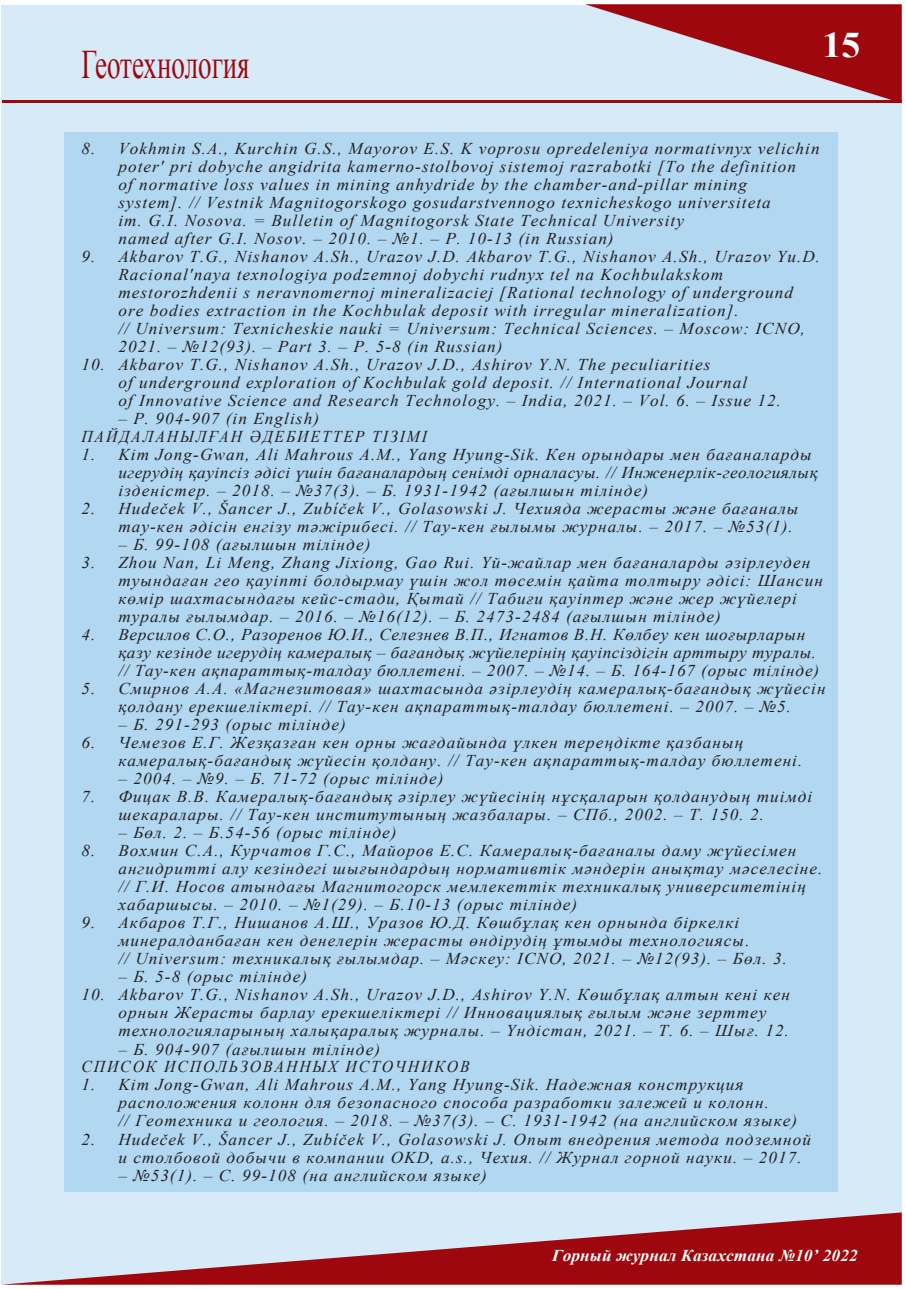
<style>
.page{position:relative;width:906px;height:1289px;background:#fff}
.page>*{position:absolute;margin:0;border:0;box-sizing:border-box;transform-origin:0 0}
.t1{font:40.5px "Times New Roman";color:#9d070d;scale:.67 1}
.t2{font:700 36px "Times New Roman";color:#fff;scale:1.05 1}
.t3{font:italic 16.5px/18px "Times New Roman";letter-spacing:.06em;color:#231f20;scale:1.05 1}
.t4{font:italic 16.5px/18px "Times New Roman";letter-spacing:.04em;color:#231f20;scale:1.05 1}
.t5{font:italic 16.5px/18px "Times New Roman";letter-spacing:.12em;color:#231f20;scale:1.05 1}
.t6{font:italic 700 16.5px "Times New Roman";letter-spacing:.005em;color:#fff;scale:1.05 1}
</style>
<div class="page">
<div style="left:1px;top:5px;width:900px;height:1278px;background:#d7eaf7"></div>
<svg style="left:585px;top:4px;width:316px;height:96px"></svg>
<svg style="left:1px;top:1212px;width:900px;height:72px"></svg>
<hr style="left:2px;top:100px;width:899px;height:3px;background:#9d070d">
<div style="left:64px;top:132px;width:774px;height:1059px;background:#b1d7f1"></div>
<h1 class="t1" style="left:81px;top:37px;width:252px">Геотехнология</h1>
<h2 class="t2" style="left:822px;top:20px;width:38px">15</h2>
<p class="t3" style="left:118px;top:139px;width:669px;text-indent:-37px">8. Vokhmin S.A., Kurchin G.S., Mayorov E.S. K voprosu opredeleniya normativnyx velichin poter' pri dobyche angidrita kamerno-stolbovoj sistemoj razrabotki [To the definition<br>of normative loss values in mining anhydride by the chamber-and-pillar mining<br>system]. // Vestnik Magnitogorskogo gosudarstvennogo texnicheskogo universiteta<br>im. G.I. Nosova. = Bulletin of Magnitogorsk State Technical University<br>named after G.I. Nosov. – 2010. – №1. – P. 10-13 (in Russian)</p>
<p class="t3" style="left:118px;top:247px;width:670px;text-indent:-37px">9. Akbarov T.G., Nishanov A.Sh., Urazov J.D. Akbarov T.G., Nishanov A.Sh., Urazov Yu.D.<br>Racional'naya texnologiya podzemnoj dobychi rudnyx tel na Kochbulakskom mestorozhdenii s neravnomernoj mineralizaciej [Rational technology of underground ore bodies extraction in the Kochbulak deposit with irregular mineralization].<br>// Universum: Texnicheskie nauki = Universum: Technical Sciences. – Moscow: ICNO, 2021. – №12(93). – Part 3. – P. 5-8 (in Russian)</p>
<p class="t3" style="left:118px;top:355px;width:633px;text-indent:-37px">10. Akbarov T.G., Nishanov A.Sh., Urazov J.D., Ashirov Y.N. The peculiarities<br>of underground exploration of Kochbulak gold deposit. // International Journal<br>of Innovative Science and Research Technology. – India, 2021. – Vol. 6. – Issue 12.</p>
<p class="t5" style="left:81px;top:409px;width:331px;text-indent:37px">– P. 904-907 (in English)<br>ПАЙДАЛАНЫЛҒАН ӘДЕБИЕТТЕР ТІЗІМІ</p>
<p class="t3" style="left:118px;top:445px;width:667px;text-indent:-37px">1. Kim Jong-Gwan, Ali Mahrous A.M., Yang Hyung-Sik. Кен орындары мен бағаналарды игерудің қауіпсіз әдісі үшін бағаналардың сенімді орналасуы. // Инженерлік-геологиялық ізденістер. – 2018. – №37(3). – Б. 1931-1942 (ағылшын тілінде)</p>
<p class="t3" style="left:118px;top:499px;width:649px;text-indent:-37px">2. Hudeček V., Šancer J., Zubíček V., Golasowski J. Чехияда жерасты және бағаналы тау-кен әдісін енгізу тәжірибесі. // Тау-кен ғылымы журналы. – 2017. – №53(1).</p>
<p class="t3" style="left:118px;top:535px;width:242px">– Б. 99-108 (ағылшын тілінде)</p>
<p class="t3" style="left:118px;top:553px;width:672px;text-indent:-37px">3. Zhou Nan, Li Meng, Zhang Jixiong, Gao Rui. Үй-жайлар мен бағаналарды әзірлеуден туындаған гео қауіпті болдырмау үшін жол төсемін қайта толтыру әдісі: Шансин көмір шахтасындағы кейс-стади, Қытай // Табиғи қауіптер және жер жүйелері туралы ғылымдар. – 2016. – №16(12). – Б. 2473-2484 (ағылшын тілінде)</p>
<p class="t4" style="left:118px;top:625px;width:669px;text-indent:-37px">4. Версилов С.О., Разоренов Ю.И., Селезнев В.П., Игнатов В.Н. Көлбеу кен шоғырларын қазу кезінде игерудің камералық – бағандық жүйелерінің қауіпсіздігін арттыру туралы. // Тау-кен ақпараттық-талдау бюллетені. – 2007. – №14. – Б. 164-167 (орыс тілінде)</p>
<p class="t3" style="left:81px;top:679px;width:710px;text-align:center">5. Смирнов А.А. «Магнезитовая» шахтасында әзірлеудің камералық-бағандық жүйесін қолдану ерекшеліктері. // Тау-кен ақпараттық-талдау бюллетені. – 2007. – №5.</p>
<p class="t3" style="left:118px;top:715px;width:218px">– Б. 291-293 (орыс тілінде)</p>
<p class="t3" style="left:118px;top:733px;width:653px;text-indent:-37px">6. Чемезов Е.Г. Жезқазған кен орны жағдайында үлкен тереңдікте қазбаның камералық-бағандық жүйесін қолдану. // Тау-кен ақпараттық-талдау бюллетені.</p>
<p class="t3" style="left:118px;top:769px;width:311px">– 2004. – №9. – Б. 71-72 (орыс тілінде)</p>
<p class="t3" style="left:118px;top:787px;width:662px;text-indent:-37px">7. Фицак В.В. Камералық-бағандық әзірлеу жүйесінің нұсқаларын қолданудың тиімді шекаралары. // Тау-кен институтының жазбалары. – СПб., 2002. – Т. 150. 2.</p>
<p class="t3" style="left:118px;top:823px;width:266px">– Бөл. 2. – Б.54-56 (орыс тілінде)</p>
<p class="t3" style="left:118px;top:841px;width:672px;text-indent:-37px">8. Вохмин С.А., Курчатов Г.С., Майоров Е.С. Камералық-бағаналы даму жүйесімен ангидритті алу кезіндегі шығындардың нормативтік мәндерін анықтау мәселесіне. // Г.И. Носов атындағы Магнитогорск мемлекеттік техникалық университетінің хабаршысы. – 2010. – №1(29). – Б.10-13 (орыс тілінде)</p>
<p class="t3" style="left:118px;top:913px;width:638px;text-indent:-37px">9. Акбаров Т.Г., Нишанов А.Ш., Уразов Ю.Д. Көшбұлақ кен орнында біркелкі минералданбаған кен денелерін жерасты өндірудің ұтымды технологиясы.<br>// Universum: техникалық ғылымдар. – Мәскеу: ICNO, 2021. – №12(93). – Бөл. 3.</p>
<p class="t3" style="left:118px;top:967px;width:181px">– Б. 5-8 (орыс тілінде)</p>
<p class="t3" style="left:118px;top:985px;width:641px;text-indent:-37px">10. Akbarov T.G., Nishanov A.Sh., Urazov J.D., Ashirov Y.N. Көшбұлақ алтын кені кен орнын Жерасты барлау ерекшеліктері // Инновациялық ғылым және зерттеу технологияларының халықаралық журналы. – Үндістан, 2021. – Т. 6. – Шығ. 12.</p>
<p class="t5" style="left:81px;top:1039px;width:371px;text-indent:37px">– Б. 904-907 (ағылшын тілінде)<br>СПИСОК ИСПОЛЬЗОВАННЫХ ИСТОЧНИКОВ</p>
<p class="t3" style="left:118px;top:1075px;width:648px;text-indent:-37px">1. Kim Jong-Gwan, Ali Mahrous A.M., Yang Hyung-Sik. Надежная конструкция расположения колонн для безопасного способа разработки залежей и колонн.<br>// Геотехника и геология. – 2018. – №37(3). – С. 1931-1942 (на английском языке)</p>
<p class="t3" style="left:118px;top:1129px;width:661px;text-indent:-37px">2. Hudeček V., Šancer J., Zubíček V., Golasowski J. Опыт внедрения метода подземной и столбовой добычи в компании OKD, a.s., Чехия. // Журнал горной науки. – 2017.</p>
<p class="t3" style="left:118px;top:1165px;width:352px">– №53(1). – С. 99-108 (на английском языке)</p>
<p class="t6" style="left:552px;top:1244px;width:292px">Горный журнал Казахстана №10’ 2022</p>
</div>
